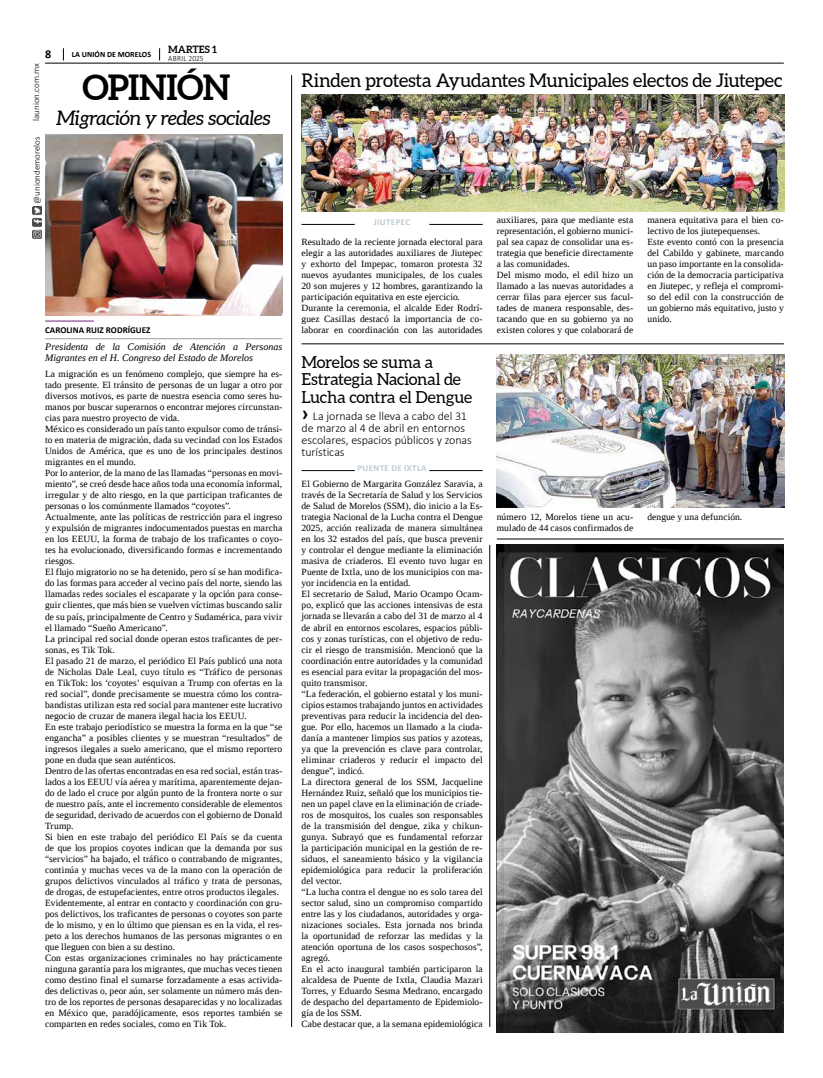
<style>
.page{position:relative;width:823px;height:1078px;background:#fff}
.page>*{position:absolute;margin:0;border:0;box-sizing:border-box;transform-origin:0 0}
.t1{font:700 34.7px "Aleo";letter-spacing:-.025em;color:#000}
.t2{font:italic 20px "Aleo";letter-spacing:-.015em;color:#000}
.t3{font:18.8px "Aleo";letter-spacing:-.015em;color:#000}
.t4{font:16.5px/17.5px "Aleo";letter-spacing:-.01em;color:#000}
.t5{font:300 12px/12px "Calibri";letter-spacing:-.005em;color:#000}
.t6{font:700 12px "Calibri";color:#000}
.t7{font:italic 10px/11px "Liberation Serif";letter-spacing:-.005em;color:#000}
.t8{font:700 10px "Aleo";letter-spacing:.005em;color:#000}
.t9{font:9.5px/11px "Liberation Serif";letter-spacing:.01em;color:#000}
.t10{font:300 9px "Calibri";color:#000}
.t11{font:700 9px "Calibri";color:#000}
.t12{font:700 9px "Calibri";letter-spacing:.04em;color:#becbd3}
.t13{font:700 8px "Calibri";color:#000}
.t14{font:300 8px "Calibri";letter-spacing:.04em;color:#000;scale:.94 1}
.s1{font-weight:700;font-size:20px}
</style>
<div class="page">
<hr style="left:45px;top:63px;width:738px;height:1px;background:#000">
<img style="left:32px;top:206px;width:9px;height:32px">
<svg style="left:63px;top:48px;width:1px;height:12px"></svg>
<svg style="left:159px;top:48px;width:1px;height:12px"></svg>
<img style="left:496px;top:545px;width:287px;height:487px">
<img style="left:45px;top:135px;width:237px;height:180px">
<hr style="left:45px;top:320px;width:49px;height:1px;background:#702283">
<hr style="left:45px;top:338px;width:237px;height:1px;background:#9d9d9c">
<hr style="left:301px;top:224px;width:53px;height:1px;background:#000">
<hr style="left:429px;top:224px;width:53px;height:1px;background:#000">
<hr style="left:301px;top:470px;width:53px;height:1px;background:#000">
<hr style="left:429px;top:470px;width:53px;height:1px;background:#000">
<img style="left:301px;top:94px;width:482px;height:117px">
<img style="left:496px;top:354px;width:287px;height:153px">
<hr style="left:496px;top:538px;width:287px;height:1px;background:#000">
<hr style="left:301px;top:343px;width:482px;height:1px;background:#000">
<hr style="left:489px;top:545px;width:1px;height:481px;background:#000">
<hr style="left:291px;top:75px;width:1px;height:951px;background:#000">
<p class="t6" style="left:45px;top:46px;width:8px">8</p>
<p class="t13" style="left:72px;top:49px;width:81px">LA UNIÓN DE MORELOS</p>
<p class="t8" style="left:168px;top:44px;width:50px">MARTES 1</p>
<p class="t14" style="left:168px;top:53px;width:39px">ABRIL 2025</p>
<p class="t10" style="left:31px;top:121px;width:59px;rotate:-90deg">launion.com.mx</p>
<p class="t10" style="left:31px;top:203px;width:69px;rotate:-90deg">@uniondemorelos</p>
<h1 class="t1" style="left:82px;top:67px;width:149px">OPINIÓN</h1>
<h2 class="t2" style="left:56px;top:107px;width:216px">Migración y redes sociales</h2>
<p class="t11" style="left:45px;top:323px;width:107px">CAROLINA RUIZ RODRÍGUEZ</p>
<p class="t7" style="left:45px;top:340px;width:238px">Presidenta de la Comisión de Atención a Personas<br>Migrantes en el H. Congreso del Estado de Morelos</p>
<p class="t9" style="left:45px;top:368px;width:239px">La migración es un fenómeno complejo, que siempre ha es&shy;tado presente. El tránsito de personas de un lugar a otro por diversos motivos, es parte de nuestra esencia como seres hu&shy;manos por buscar superarnos o encontrar mejores circunstan&shy;cias para nuestro proyecto de vida.<br>México es considerado un país tanto expulsor como de tránsi&shy;to en materia de migración, dada su vecindad con los Estados Unidos de América, que es uno de los principales destinos migrantes en el mundo.<br>Por lo anterior, de la mano de las llamadas “personas en movi&shy;miento”, se creó desde hace años toda una economía informal, irregular y de alto riesgo, en la que participan traficantes de personas o los comúnmente llamados “coyotes”.<br>Actualmente, ante las políticas de restricción para el ingreso y expulsión de migrantes indocumentados puestas en marcha en los EEUU, la forma de trabajo de los traficantes o coyo&shy;tes ha evolucionado, diversificando formas e incrementando riesgos.<br>El flujo migratorio no se ha detenido, pero sí se han modifica&shy;do las formas para acceder al vecino país del norte, siendo las llamadas redes sociales el escaparate y la opción para conse&shy;guir clientes, que más bien se vuelven víctimas buscando salir de su país, principalmente de Centro y Sudamérica, para vivir el llamado “Sueño Americano”.<br>La principal red social donde operan estos traficantes de per&shy;sonas, es Tik Tok.<br>El pasado 21 de marzo, el periódico El País publicó una nota de Nicholas Dale Leal, cuyo título es “Tráfico de personas en TikTok: los ‘coyotes’ esquivan a Trump con ofertas en la red social”, donde precisamente se muestra cómo los contra&shy;bandistas utilizan esta red social para mantener este lucrativo negocio de cruzar de manera ilegal hacia los EEUU.<br>En este trabajo periodístico se muestra la forma en la que “se engancha” a posibles clientes y se muestran “resultados” de ingresos ilegales a suelo americano, que el mismo reportero pone en duda que sean auténticos.<br>Dentro de las ofertas encontradas en esa red social, están tras&shy;lados a los EEUU vía aérea y marítima, aparentemente dejan&shy;do de lado el cruce por algún punto de la frontera norte o sur de nuestro país, ante el incremento considerable de elementos de seguridad, derivado de acuerdos con el gobierno de Donald Trump.<br>Si bien en este trabajo del periódico El País se da cuenta de que los propios coyotes indican que la demanda por sus “servicios” ha bajado, el tráfico o contrabando de migrantes, continúa y muchas veces va de la mano con la operación de grupos delictivos vinculados al tráfico y trata de personas, de drogas, de estupefacientes, entre otros productos ilegales.<br>Evidentemente, al entrar en contacto y coordinación con gru&shy;pos delictivos, los traficantes de personas o coyotes son parte de lo mismo, y en lo último que piensan es en la vida, el res&shy;peto a los derechos humanos de las personas migrantes o en que lleguen con bien a su destino.<br>Con estas organizaciones criminales no hay prácticamente ninguna garantía para los migrantes, que muchas veces tienen como destino final el sumarse forzadamente a esas activida&shy;des delictivas o, peor aún, ser solamente un número más den&shy;tro de los reportes de personas desaparecidas y no localizadas en México que, paradójicamente, esos reportes también se comparten en redes sociales, como en Tik Tok.</p>
<h3 class="t3" style="left:301px;top:70px;width:482px">Rinden protesta Ayudantes Municipales electos de Jiutepec</h3>
<p class="t12" style="left:373px;top:215px;width:38px">JIUTEPEC</p>
<p class="t9" style="left:301px;top:236px;width:182px">Resultado de la reciente jornada electoral para elegir a las autoridades auxiliares de Jiutepec y exhorto del Impepac, tomaron protesta 32 nuevos ayudantes municipales, de los cuales 20 son mujeres y 12 hombres, garantizando la participación equitativa en este ejercicio.<br>Durante la ceremonia, el alcalde Eder Rodrí&shy;guez Casillas destacó la importancia de co&shy;laborar en coordinación con las autoridades</p>
<h3 class="t4" style="left:301px;top:352px;width:172px">Morelos se suma a<br>Estrategia Nacional de<br>Lucha contra el Dengue</h3>
<p class="t5" style="left:301px;top:410px;width:172px"><span class="s1">›</span> La jornada se lleva a cabo del 31 de marzo al 4 de abril en entornos escolares, espacios públicos y zonas turísticas</p>
<p class="t12" style="left:357px;top:461px;width:71px">PUENTE DE IXTLA</p>
<p class="t9" style="left:301px;top:478px;width:182px">El Gobierno de Margarita González Saravia, a través de la Secretaría de Salud y los Servicios de Salud de Morelos (SSM), dio inicio a la Es&shy;trategia Nacional de la Lucha contra el Dengue 2025, acción realizada de manera simultánea en los 32 estados del país, que busca prevenir y controlar el dengue mediante la eliminación masiva de criaderos. El evento tuvo lugar en Puente de Ixtla, uno de los municipios con ma&shy;yor incidencia en la entidad.<br>El secretario de Salud, Mario Ocampo Ocam&shy;po, explicó que las acciones intensivas de esta jornada se llevarán a cabo del 31 de marzo al 4 de abril en entornos escolares, espacios públi&shy;cos y zonas turísticas, con el objetivo de redu&shy;cir el riesgo de transmisión. Mencionó que la coordinación entre autoridades y la comunidad es esencial para evitar la propagación del mos&shy;quito transmisor.<br>“La federación, el gobierno estatal y los muni&shy;cipios estamos trabajando juntos en actividades preventivas para reducir la incidencia del den&shy;gue. Por ello, hacemos un llamado a la ciuda&shy;danía a mantener limpios sus patios y azoteas, ya que la prevención es clave para controlar, eliminar criaderos y reducir el impacto del dengue”, indicó.<br>La directora general de los SSM, Jacqueline Hernández Ruiz, señaló que los municipios tie&shy;nen un papel clave en la eliminación de criade&shy;ros de mosquitos, los cuales son responsables de la transmisión del dengue, zika y chikun&shy;gunya. Subrayó que es fundamental reforzar la participación municipal en la gestión de re&shy;siduos, el saneamiento básico y la vigilancia epidemiológica para reducir la proliferación del vector.<br>“La lucha contra el dengue no es solo tarea del sector salud, sino un compromiso compartido entre las y los ciudadanos, autoridades y orga&shy;nizaciones sociales. Esta jornada nos brinda la oportunidad de reforzar las medidas y la atención oportuna de los casos sospechosos”, agregó.<br>En el acto inaugural también participaron la alcaldesa de Puente de Ixtla, Claudia Mazari Torres, y Eduardo Sesma Medrano, encargado de despacho del departamento de Epidemiolo&shy;gía de los SSM.<br>Cabe destacar que, a la semana epidemiológica</p>
<p class="t9" style="left:496px;top:214px;width:138px">auxiliares, para que mediante esta representación, el gobierno munici&shy;pal sea capaz de consolidar una es&shy;trategia que beneficie directamente a las comunidades.<br>Del mismo modo, el edil hizo un llamado a las nuevas autoridades a cerrar filas para ejercer sus facul&shy;tades de manera responsable, des&shy;tacando que en su gobierno ya no existen colores y que colaborará de</p>
<p class="t9" style="left:647px;top:214px;width:138px">manera equitativa para el bien co&shy;lectivo de los jiutepequenses.<br>Este evento contó con la presencia del Cabildo y gabinete, marcando un paso importante en la consolida&shy;ción de la democracia participativa en Jiutepec, y refleja el compromi&shy;so del edil con la construcción de un gobierno más equitativo, justo y unido.</p>
<p class="t9" style="left:496px;top:511px;width:138px">número 12, Morelos tiene un acu&shy;mulado de 44 casos confirmados de</p>
<p class="t9" style="left:647px;top:511px;width:96px">dengue y una defunción.</p>
</div>
